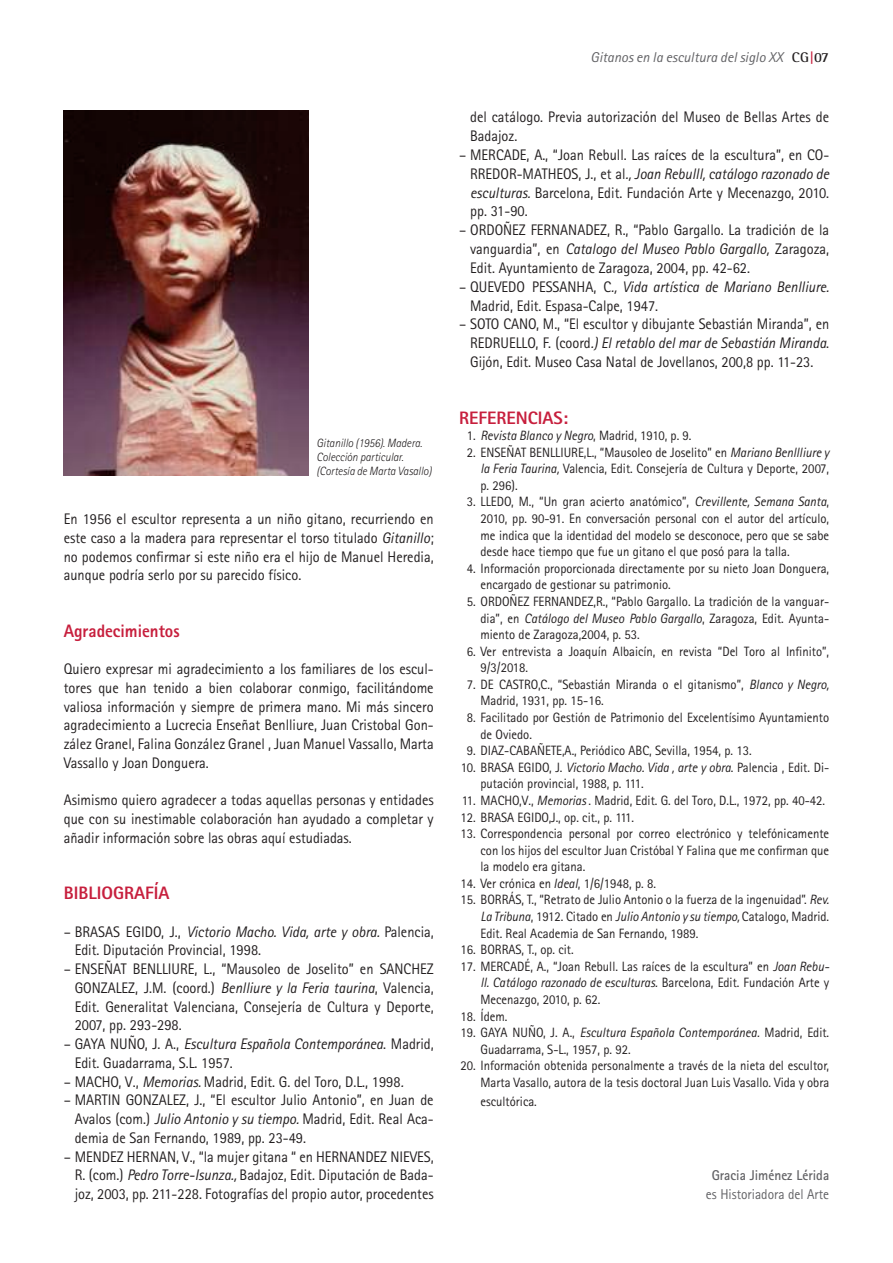
<style>
.page{position:relative;width:893px;height:1263px;background:#fff}
.page>*{position:absolute;margin:0;border:0;box-sizing:border-box;transform-origin:0 0}
.t1{font:800 18px "Rotis Sans Serif";color:#c71f3d}
.t2{font:800 18px "Rotis Sans Serif";color:#c71f3d;scale:.94 1}
.t3{font:15.3px/18.8px "Rotis Sans Serif";color:#231f20;text-align:justify;scale:.94 1}
.t4{font:italic 14.25px "Rotis Sans Serif";color:#636366}
.t5{font:14.25px "Rotis Sans Serif";color:#636366;scale:.94 1}
.t6{font:700 14.25px "Rotis Sans Serif";color:#636366;scale:.94 1}
.t7{font:13.5px/16.6px "Rotis Sans Serif";color:#231f20;text-align:justify;scale:.94 1}
.t8{font:italic 300 12px/13.8px "Rotis Sans Serif";color:#231f20;scale:.94 1}
.s1{font-style:italic}
.s2{font-family:"Rotis Semi Serif";font-weight:700;font-style:normal;color:#231f20}
.s3{font-family:"Rotis Semi Serif";font-weight:700;font-style:normal;color:#c71f3d}
</style>
<div class="page">
<img style="left:64px;top:111px;width:244px;height:364px">
<p class="t8" style="left:317px;top:437px;width:124px">Gitanillo (1956). Madera.<br>Colección particular. (Cortesía de Marta Vasallo)</p>
<p class="t3" style="left:64px;top:509px;width:395px">En 1956 el escultor representa a un niño gitano, recurriendo en este caso a la madera para representar el torso titulado <span class="s1">Gitanillo</span>; no podemos confirmar si este niño era el hijo de Manuel Heredia, aunque podría serlo por su parecido físico.</p>
<p class="t2" style="left:64px;top:619px;width:125px">Agradecimientos</p>
<p class="t3" style="left:64px;top:659px;width:395px">Quiero expresar mi agradecimiento a los familiares de los escul&shy;tores que han tenido a bien colaborar conmigo, facilitándome valiosa información y siempre de primera mano. Mi más sincero agradecimiento a Lucrecia Enseñat Benlliure, Juan Cristobal Gon&shy;zález Granel, Falina González Granel , Juan Manuel Vassallo, Marta Vassallo y Joan Donguera.</p>
<p class="t3" style="left:64px;top:791px;width:395px">Asimismo quiero agradecer a todas aquellas personas y entidades que con su inestimable colaboración han ayudado a completar y añadir información sobre las obras aquí estudiadas.</p>
<p class="t1" style="left:64px;top:882px;width:107px">BIBLIOGRAFÍA</p>
<p class="t3" style="left:75px;top:922px;width:383px;text-indent:-11px">– BRASAS EGIDO, J., <span class="s1">Victorio Macho. Vida, arte y obra.</span> Palencia,<br>Edit. Diputación Provincial, 1998.</p>
<p class="t3" style="left:75px;top:959px;width:383px;text-indent:-11px">– ENSEÑAT BENLLIURE, L., “Mausoleo de Joselito” en SANCHEZ GONZALEZ, J.M. (coord.) <span class="s1">Benlliure y la Feria taurina</span>, Valencia, Edit. Generalitat Valenciana, Consejería de Cultura y Deporte, 2007, pp. 293-298.</p>
<p class="t3" style="left:75px;top:1034px;width:383px;text-indent:-11px">– GAYA NUÑO, J. A., <span class="s1">Escultura Española Contemporánea</span>. Madrid,<br>Edit. Guadarrama, S.L. 1957.</p>
<p class="t3" style="left:64px;top:1072px;width:363px">– MACHO, V., <span class="s1">Memorias.</span> Madrid, Edit. G. del Toro, D.L., 1998<span class="s1">.</span></p>
<p class="t3" style="left:75px;top:1091px;width:383px;text-indent:-11px">– MARTIN GONZALEZ, J., “El escultor Julio Antonio”, en Juan de Avalos (com.) <span class="s1">Julio Antonio y su tiempo.</span> Madrid, Edit. Real Aca&shy;demia de San Fernando, 1989, pp. 23-49.</p>
<p class="t3" style="left:75px;top:1147px;width:383px;text-indent:-11px">– MENDEZ HERNAN, V., “la mujer gitana “ en HERNANDEZ NIEVES, R. (com.) <span class="s1">Pedro Torre-Isunza.,</span> Badajoz, Edit. Diputación de Bada&shy;joz, 2003, pp. 211-228. Fotografías del propio autor, procedentes</p>
<p class="t4" style="left:591px;top:49px;width:240px">Gitanos en la escultura del siglo XX <span class="s2">CG</span><span class="s3">|</span><span class="s2">07</span></p>
<p class="t3" style="left:470px;top:107px;width:383px">del catálogo. Previa autorización del Museo de Bellas Artes de<br>Badajoz.</p>
<p class="t3" style="left:470px;top:145px;width:383px;text-indent:-11px">– MERCADE, A., “Joan Rebull. Las raíces de la escultura”, en CO-RREDOR-MATHEOS, J., et al<span class="s1">., Joan Rebulll, catálogo razonado de esculturas.</span> Barcelona, Edit. Fundación Arte y Mecenazgo, 2010. pp. 31-90.</p>
<p class="t3" style="left:470px;top:220px;width:383px;text-indent:-11px">– ORDOÑEZ FERNANADEZ, R., “Pablo Gargallo. La tradición de la vanguardia”, en <span class="s1">Catalogo del Museo Pablo Gargallo,</span> Zaragoza, Edit. Ayuntamiento de Zaragoza, 2004, pp. 42-62.</p>
<p class="t3" style="left:470px;top:277px;width:383px;text-indent:-11px">– QUEVEDO PESSANHA, C<span class="s1">., Vida artística de Mariano Benlliure.<br></span>Madrid, Edit. Espasa-Calpe, 1947.</p>
<p class="t3" style="left:470px;top:315px;width:383px;text-indent:-11px">– SOTO CANO, M., “El escultor y dibujante Sebastián Miranda”, en REDRUELLO, F. (coord<span class="s1">.) El retablo del mar de Sebastián Miranda</span>.<br>Gijón, Edit. Museo Casa Natal de Jovellanos, 200,8 pp. 11-23.</p>
<p class="t1" style="left:459px;top:406px;width:111px">REFERENCIAS:</p>
<p class="t7" style="left:467px;top:427px;width:241px">1. <span class="s1">Revista Blanco y Negro</span>, Madrid, 1910, p. 9.</p>
<p class="t7" style="left:480px;top:444px;width:372px;text-indent:-14px">2. ENSEÑAT BENLLIURE,L., “Mausoleo de Joselito” en <span class="s1">Mariano Benllliure y la Feria Taurina,</span> Valencia, Edit. Consejería de Cultura y Deporte, 2007, p. 296).</p>
<p class="t7" style="left:480px;top:493px;width:372px;text-indent:-14px">3. LLEDO, M., “Un gran acierto anatómico”, <span class="s1">Crevillente, Semana Santa</span>, 2010, pp. 90-91. En conversación personal con el autor del artículo, me indica que la identidad del modelo se desconoce, pero que se sabe desde hace tiempo que fue un gitano el que posó para la talla.</p>
<p class="t7" style="left:480px;top:560px;width:372px;text-indent:-14px">4. Información proporcionada directamente por su nieto Joan Donguera, encargado de gestionar su patrimonio.</p>
<p class="t7" style="left:480px;top:593px;width:372px;text-indent:-14px">5. ORDOÑEZ FERNANDEZ,R., “Pablo Gargallo. La tradición de la vanguar&shy;dia”, en <span class="s1">Catálogo del Museo Pablo Gargallo</span>, Zaragoza, Edit. Ayunta&shy;miento de Zaragoza,2004, p. 53.</p>
<p class="t7" style="left:480px;top:643px;width:372px;text-indent:-14px">6. Ver entrevista a Joaquín Albaicín, en revista “Del Toro al Infinito”,<br>9/3/2018.</p>
<p class="t7" style="left:480px;top:676px;width:372px;text-indent:-14px">7. DE CASTRO,C., “Sebastián Miranda o el gitanismo”, <span class="s1">Blanco y Negro,<br></span>Madrid, 1931, pp. 15-16.</p>
<p class="t7" style="left:480px;top:709px;width:372px;text-indent:-14px">8. Facilitado por Gestión de Patrimonio del Excelentísimo Ayuntamiento de Oviedo.</p>
<p class="t7" style="left:467px;top:742px;width:305px">9. DIAZ-CABAÑETE,A., Periódico ABC, Sevilla, 1954, p. 13.</p>
<p class="t7" style="left:480px;top:759px;width:372px;text-indent:-20px">10. BRASA EGIDO, J. <span class="s1">Victorio Macho. Vida , arte y obra</span>. Palencia , Edit. Di&shy;putación provincial, 1988, p. 111.</p>
<p class="t7" style="left:462px;top:792px;width:388px">11. MACHO,V., <span class="s1">Memorias</span> . Madrid, Edit. G. del Toro, D.L., 1972, pp. 40-42.</p>
<p class="t7" style="left:460px;top:809px;width:186px">12. BRASA EGIDO,J., op. cit., p. 111.</p>
<p class="t7" style="left:480px;top:825px;width:372px;text-indent:-20px">13. Correspondencia personal por correo electrónico y telefónicamente con los hijos del escultor Juan Cristóbal Y Falina que me confirman que la modelo era gitana.</p>
<p class="t7" style="left:460px;top:875px;width:210px">14. Ver crónica en <span class="s1">Ideal</span>, 1/6/1948, p. 8.</p>
<p class="t7" style="left:480px;top:891px;width:372px;text-indent:-20px">15. BORRÁS, T., “Retrato de Julio Antonio o la fuerza de la ingenuidad”. <span class="s1">Rev.<br>La Tribuna</span>, 1912. Citado en <span class="s1">Julio Antonio y su tiempo,</span> Catalogo, Madrid.<br>Edit. Real Academia de San Fernando, 1989.</p>
<p class="t7" style="left:460px;top:941px;width:122px">16. BORRAS, T., op. cit.</p>
<p class="t7" style="left:480px;top:958px;width:372px;text-indent:-20px">17. MERCADÉ, A., “Joan Rebull. Las raíces de la escultura” en <span class="s1">Joan Rebu&shy;ll. Catálogo razonado de esculturas.</span> Barcelona, Edit. Fundación Arte y Mecenazgo, 2010, p. 62.</p>
<p class="t7" style="left:460px;top:1007px;width:52px">18. Ídem.</p>
<p class="t7" style="left:480px;top:1024px;width:372px;text-indent:-20px">19. GAYA NUÑO, J. A., <span class="s1">Escultura Española Contemporánea.</span> Madrid, Edit.<br>Guadarrama, S-L., 1957, p. 92.</p>
<p class="t7" style="left:460px;top:1057px;width:394px;text-align:right">20. Información obtenida personalmente a través de la nieta del escultor,<br>Marta Vasallo, autora de la tesis doctoral Juan Luis Vasallo. Vida y obra</p>
<p class="t7" style="left:480px;top:1093px;width:61px">escultórica.</p>
<p class="t6" style="left:712px;top:1166px;width:127px">Gracia Jiménez Lérida</p>
<p class="t5" style="left:706px;top:1186px;width:133px">es Historiadora del Arte</p>
</div>
